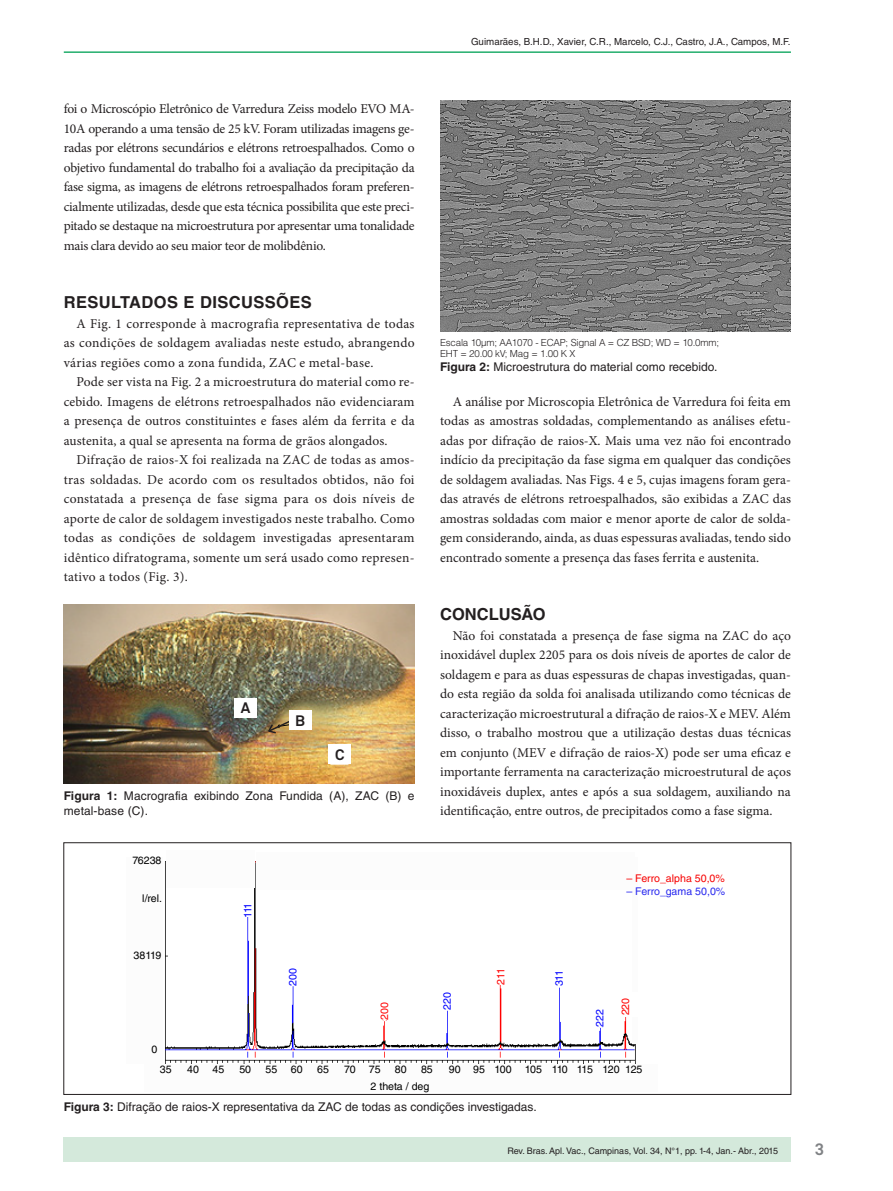
<style>
.page{position:relative;width:893px;height:1191px;background:#fff}
.page>*{position:absolute;margin:0;border:0;box-sizing:border-box;transform-origin:0 0}
._5_0_sub1{font:700 16.5px "Helvetica LT Std";letter-spacing:.025em;color:#231f20}
._5_0_sub1-2{font:700 16.5px "Helvetica LT Std";color:#231f20}
.t1{font:700 16.5px "Akkurat Pro";color:#808285}
._6_4_letras_figuras{font:700 15px "Akkurat Pro";color:#231f20}
._4_0_texto{font:13.5px/19.5px "Minion Pro";letter-spacing:.005em;color:#231f20;text-align:justify}
._6_0_titulo_fig_e_ta{font:12px/14.4px "Helvetica LT Std";color:#231f20}
.t2{font:10.65px "Helvetica LT Std";color:#000}
.t3{font:10.65px "Helvetica LT Std";letter-spacing:-.04em;color:#000}
.t4{font:10.65px "Helvetica LT Std";color:#f70303}
.t5{font:10.65px "Helvetica LT Std";color:#2929ef}
.t6{font:10.65px "Helvetica LT Std";color:#00f}
.t7{font:10.65px "Helvetica LT Std";color:#f00}
._6_3_legenda_fig_e_t{font:300 9.75px "Helvetica LT Std";letter-spacing:-.02em;color:#231f20}
._8_0_cabeçalho{font:9.75px "Helvetica LT Std";color:#231f20}
.t8{font:9px "Helvetica LT Std";color:#231f20}
.s1{font-weight:700}
</style>
<div class="page">
<div style="left:64px;top:1137px;width:727px;height:24px;background:#d4e9db"></div>
<hr style="left:64px;top:51px;width:727px;height:2px;background:#21ad6c">
<img style="left:64px;top:604px;width:351px;height:179px">
<img style="left:165px;top:861px;width:471px;height:202px">
<div style="left:166px;top:850px;width:88px;height:37px;background:#fcfcfc"></div>
<div style="left:256px;top:852px;width:379px;height:37px;background:#fcfcfc"></div>
<div style="left:632px;top:856px;width:6px;height:187px;background:#fcfcfc"></div>
<div style="left:615px;top:992px;width:23px;height:24px;background:#fff"></div>
<div style="left:588px;top:1004px;width:23px;height:22px;background:#fff"></div>
<div style="left:554px;top:967px;width:17px;height:20px;background:#fff"></div>
<div style="left:497px;top:955px;width:13px;height:29px;background:#fff"></div>
<div style="left:441px;top:979px;width:21px;height:30px;background:#fff"></div>
<div style="left:367px;top:992px;width:37px;height:27px;background:#fff"></div>
<div style="left:287px;top:964px;width:15px;height:21px;background:#fff"></div>
<div style="left:235px;top:898px;width:17px;height:18px;background:#fff"></div>
<img style="left:440px;top:100px;width:351px;height:232px">
<div style="left:235px;top:698px;width:22px;height:19px;background:#fff"></div>
<div style="left:329px;top:744px;width:22px;height:20px;background:#fff"></div>
<div style="left:289px;top:710px;width:22px;height:20px;background:#fff"></div>
<svg style="left:267px;top:718px;width:27px;height:16px"></svg>
<div style="left:63px;top:842px;width:728px;height:252px;border:1px solid #231f20"></div>
<p class="_4_0_texto" style="left:64px;top:99px;width:352px">foi o Microscópio Eletrônico de Varredura Zeiss modelo EVO MA-10A operando a uma tensão de 25 kV. Foram utilizadas imagens ge&shy;radas por elétrons secundários e elétrons retroespalhados. Como o objetivo fundamental do trabalho foi a avaliação da precipitação da fase sigma, as imagens de elétrons retroespalhados foram preferen&shy;cialmente utilizadas, desde que esta técnica possibilita que este preci&shy;pitado se destaque na microestrutura por apresentar uma tonalidade mais clara devido ao seu maior teor de molibdênio.</p>
<p class="_5_0_sub1" style="left:64px;top:292px;width:250px">RESULTADOS E DISCUSSÕES</p>
<p class="_4_0_texto" style="left:64px;top:314px;width:352px;text-indent:13px">A Fig. 1 corresponde à macrografia representativa de todas as condições de soldagem avaliadas neste estudo, abrangendo várias regiões como a zona fundida, ZAC e metal-base.</p>
<p class="_4_0_texto" style="left:64px;top:372px;width:352px;text-indent:13px">Pode ser vista na Fig. 2 a microestrutura do material como re&shy;cebido. Imagens de elétrons retroespalhados não evidenciaram a presença de outros constituintes e fases além da ferrita e da austenita, a qual se apresenta na forma de grãos alongados.</p>
<p class="_4_0_texto" style="left:64px;top:450px;width:352px;text-indent:13px">Difração de raios-X foi realizada na ZAC de todas as amos&shy;tras soldadas. De acordo com os resultados obtidos, não foi constatada a presença de fase sigma para os dois níveis de aporte de calor de soldagem investigados neste trabalho. Como todas as condições de soldagem investigadas apresentaram idêntico difratograma, somente um será usado como represen&shy;tativo a todos (Fig. 3).</p>
<p class="_6_4_letras_figuras" style="left:241px;top:699px;width:11px">A</p>
<p class="_6_4_letras_figuras" style="left:295px;top:711px;width:11px">B</p>
<p class="_6_4_letras_figuras" style="left:335px;top:745px;width:11px">C</p>
<p class="_6_0_titulo_fig_e_ta" style="left:64px;top:788px;width:352px"><span class="s1">Figura 1:</span> Macrografia exibindo Zona Fundida (A), ZAC (B) e metal-base (C).</p>
<p class="t2" style="left:132px;top:854px;width:31px">76238</p>
<p class="t2" style="left:142px;top:892px;width:21px">l/rel.</p>
<p class="t2" style="left:134px;top:948px;width:29px">38119</p>
<p class="t2" style="left:152px;top:1042px;width:7px">0</p>
<p class="t6" style="left:242px;top:918px;width:17px;rotate:-90deg">111</p>
<p class="t6" style="left:287px;top:985px;width:19px;rotate:-90deg">200</p>
<p class="t7" style="left:378px;top:1020px;width:19px;rotate:-90deg">200</p>
<p class="_8_0_cabeçalho" style="left:471px;top:36px;width:321px">Guimarães, B.H.D., Xavier, C.R., Marcelo, C.J., Castro, J.A., Campos, M.F.</p>
<p class="_6_3_legenda_fig_e_t" style="left:440px;top:336px;width:280px">Escala 10μm; AA1070 - ECAP; Signal A = CZ BSD; WD = 10.0mm;</p>
<p class="_6_3_legenda_fig_e_t" style="left:440px;top:348px;width:137px">EHT = 20.00 kV; Mag = 1.00 K X</p>
<p class="_6_0_titulo_fig_e_ta" style="left:440px;top:360px;width:279px"><span class="s1">Figura 2:</span> Microestrutura do material como recebido.</p>
<p class="_4_0_texto" style="left:440px;top:392px;width:352px;text-indent:13px">A análise por Microscopia Eletrônica de Varredura foi feita em todas as amostras soldadas, complementando as análises efetu&shy;adas por difração de raios-X. Mais uma vez não foi encontrado indício da precipitação da fase sigma em qualquer das condições de soldagem avaliadas. Nas Figs. 4 e 5, cujas imagens foram gera&shy;das através de elétrons retroespalhados, são exibidas a ZAC das amostras soldadas com maior e menor aporte de calor de solda&shy;gem considerando, ainda, as duas espessuras avaliadas, tendo sido encontrado somente a presença das fases ferrita e austenita.</p>
<p class="_5_0_sub1-2" style="left:440px;top:604px;width:107px">CONCLUSÃO</p>
<p class="_4_0_texto" style="left:440px;top:626px;width:352px;text-indent:13px">Não foi constatada a presença de fase sigma na ZAC do aço inoxidável duplex 2205 para os dois níveis de aportes de calor de soldagem e para as duas espessuras de chapas investigadas, quan&shy;do esta região da solda foi analisada utilizando como técnicas de caracterização microestrutural a difração de raios-X e MEV. Além disso, o trabalho mostrou que a utilização destas duas técnicas em conjunto (MEV e difração de raios-X) pode ser uma eficaz e importante ferramenta na caracterização microestrutural de aços inoxidáveis duplex, antes e após a sua soldagem, auxiliando na identificação, entre outros, de precipitados como a fase sigma.</p>
<p class="t7" style="left:494px;top:984px;width:18px;rotate:-90deg">211</p>
<p class="t6" style="left:553px;top:986px;width:18px;rotate:-90deg">311</p>
<p class="t4" style="left:626px;top:872px;width:100px">– Ferro_alpha 50,0%</p>
<p class="t5" style="left:626px;top:885px;width:100px">– Ferro_gama 50,0%</p>
<p class="t6" style="left:441px;top:1010px;width:19px;rotate:-90deg">220</p>
<p class="t7" style="left:619px;top:1015px;width:19px;rotate:-90deg">220</p>
<p class="t6" style="left:593px;top:1027px;width:19px;rotate:-90deg">222</p>
<p class="t2" style="left:160px;top:1063px;width:13px">35</p>
<p class="t2" style="left:187px;top:1063px;width:13px">40</p>
<p class="t2" style="left:213px;top:1063px;width:13px">45</p>
<p class="t2" style="left:239px;top:1063px;width:13px">50</p>
<p class="t2" style="left:266px;top:1063px;width:13px">55</p>
<p class="t2" style="left:291px;top:1063px;width:13px">60</p>
<p class="t2" style="left:317px;top:1063px;width:13px">65</p>
<p class="t2" style="left:344px;top:1063px;width:38px">70 75</p>
<p class="t2" style="left:395px;top:1063px;width:13px">80</p>
<p class="t2" style="left:421px;top:1063px;width:13px">85</p>
<p class="t3" style="left:449px;top:1063px;width:195px">90 95 100 105 110 115 120 125</p>
<p class="t2" style="left:371px;top:1080px;width:60px">2 theta / deg</p>
<p class="_6_0_titulo_fig_e_ta" style="left:64px;top:1099px;width:474px"><span class="s1">Figura 3:</span> Difração de raios-X representativa da ZAC de todas as condições investigadas.</p>
<p class="t8" style="left:507px;top:1145px;width:272px">Rev. Bras. Apl. Vac., Campinas, Vol. 34, N°1, pp. 1-4, Jan.- Abr., 2015</p>
<p class="t1" style="left:815px;top:1139px;width:11px">3</p>
</div>
